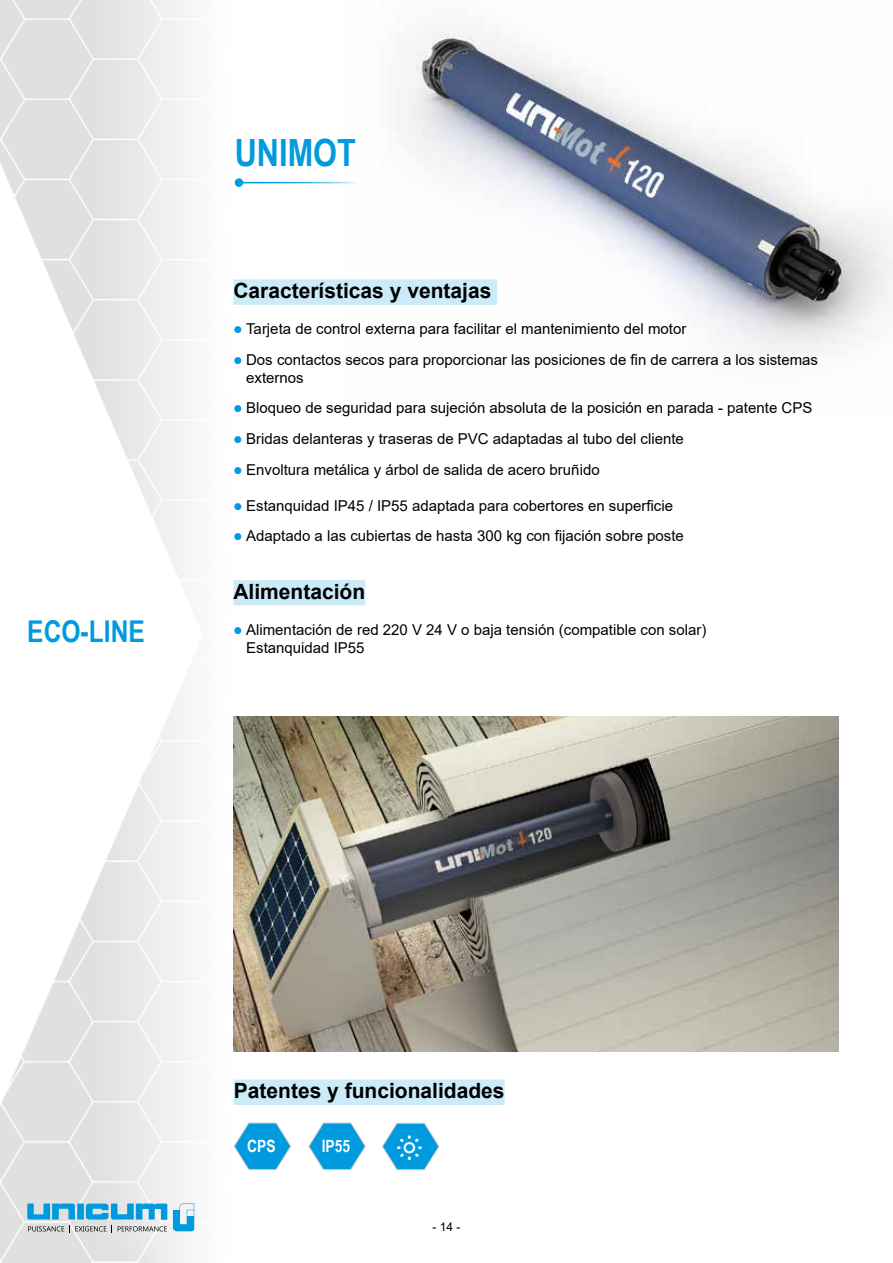
<style>
.page{position:relative;width:893px;height:1263px;background:#fff}
.page>*{position:absolute;margin:0;border:0;box-sizing:border-box;transform-origin:0 0}
.t1{font:700 37.5px "Arial Narrow";color:#009ade}
.t2{font:700 30px "Arial Narrow";color:#009ade}
.t3{font:700 21px "Arial";color:#000}
.t4{font:700 16.8px "Arial Narrow";color:#fff}
.t5{font:15px/18px "Arial";color:#000}
.t6{font:12px "Arial";color:#000}
.s1{color:#009ade}
</style>
<div class="page">
<img style="left:0;top:0;width:839px;height:1263px">
<svg style="left:173px;top:1203px;width:21px;height:28px"></svg>
<svg style="left:27px;top:1203px;width:48px;height:16px"></svg>
<div style="left:77px;top:1203px;width:7px;height:16px;background:#009ade"></div>
<svg style="left:86px;top:1203px;width:81px;height:17px"></svg>
<svg style="left:28px;top:1226px;width:139px;height:7px"></svg>
<img style="left:345px;top:1px;width:548px;height:413px">
<hr style="left:239px;top:182px;width:120px;height:1px;background:#009ade">
<div style="left:235px;top:178px;width:8px;height:9px;background:#009ade;border-radius:50%"></div>
<div style="left:234px;top:1079px;width:271px;height:26px;background:#ccebf8"></div>
<div style="left:233px;top:279px;width:264px;height:26px;background:#ccebf8"></div>
<div style="left:233px;top:580px;width:132px;height:25px;background:#ccebf8"></div>
<svg style="left:234px;top:1123px;width:57px;height:47px"></svg>
<svg style="left:309px;top:1123px;width:56px;height:47px"></svg>
<img style="left:234px;top:716px;width:605px;height:335px">
<svg style="left:382px;top:1123px;width:57px;height:47px"></svg>
<h2 class="t2" style="left:27px;top:609px;width:119px">ECO-LINE</h2>
<h1 class="t1" style="left:235px;top:125px;width:123px">UNIMOT</h1>
<h3 class="t3" style="left:233px;top:276px;width:259px">Características y ventajas</h3>
<p class="t5" style="left:233px;top:320px;width:454px"><span class="s1">●</span> Tarjeta de control externa para facilitar el mantenimiento del motor</p>
<p class="t5" style="left:246px;top:350px;width:573px;text-indent:-13px"><span class="s1">●</span> Dos contactos secos para proporcionar las posiciones de fin de carrera a los sistemas externos</p>
<p class="t5" style="left:233px;top:399px;width:580px"><span class="s1">●</span> Bloqueo de seguridad para sujeción absoluta de la posición en parada - patente CPS</p>
<p class="t5" style="left:233px;top:429px;width:452px"><span class="s1">●</span> Bridas delanteras y traseras de PVC adaptadas al tubo del cliente</p>
<p class="t5" style="left:233px;top:460px;width:368px"><span class="s1">●</span> Envoltura metálica y árbol de salida de acero bruñido</p>
<p class="t5" style="left:233px;top:496px;width:441px"><span class="s1">●</span> Estanquidad IP45 / IP55 adaptada para cobertores en superficie</p>
<p class="t5" style="left:233px;top:527px;width:452px"><span class="s1">●</span> Adaptado a las cubiertas de hasta 300 kg con fijación sobre poste</p>
<h3 class="t3" style="left:233px;top:576px;width:133px">Alimentación</h3>
<p class="t5" style="left:246px;top:620px;width:462px;text-indent:-13px"><span class="s1">●</span> Alimentación de red 220 V 24 V o baja tensión (compatible con solar)<br>Estanquidad IP55</p>
<h3 class="t3" style="left:234px;top:1076px;width:272px">Patentes y funcionalidades</h3>
<p class="t4" style="left:247px;top:1134px;width:30px">CPS</p>
<p class="t4" style="left:322px;top:1134px;width:30px">IP55</p>
<p class="t6" style="left:432px;top:1219px;width:30px">- 14 -</p>
</div>
